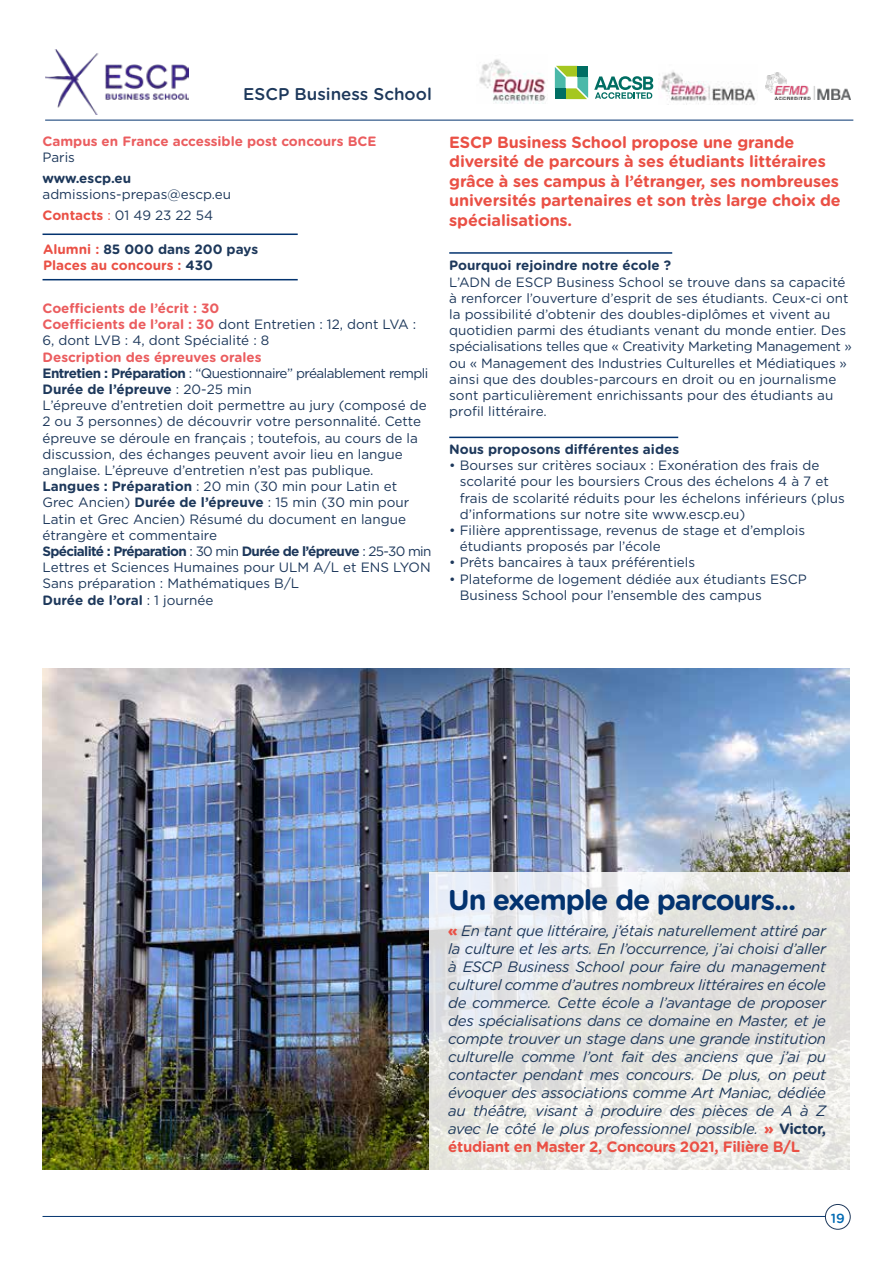
<style>
.page{position:relative;width:893px;height:1263px;background:#fff}
.page>*{position:absolute;margin:0;border:0;box-sizing:border-box;transform-origin:0 0}
.t1{font:700 28.5px "Gotham Rounded";letter-spacing:-.04em;color:#03336f}
.t2{font:500 16.95px "Gotham Rounded";color:#1d385b}
.t3{font:700 16.2px/19.5px "Gotham Rounded";letter-spacing:-.01em;color:#ea5045}
.t4{font:italic 15px/18px "Gotham Rounded";letter-spacing:-.02em;color:#1d385b;text-align:justify}
.t5{font:13.5px/16.2px "Gotham";color:#1d385b}
.t6{font:13.5px/16.2px "Gotham Rounded";color:#1d385b}
.t7{font:700 13.5px "Gotham Rounded";color:#eb5d5f}
.t8{font:700 13.5px "Gotham Rounded";color:#1d385b}
.t9{font:700 13.5px/16.2px "Gotham Rounded";color:#ea5045}
.t10{font:500 13.2px "Gotham Rounded";color:#006ab3}
.s1{font-family:"Gotham Rounded";font-weight:700;color:#ea5045}
.s2{color:#ea5045}
.s3{color:#1d385b}
.s4{font-family:"Gotham Rounded";font-weight:700;color:#eb5d5f}
.s5{font-weight:700}
.s6{font-family:"Gotham";font-weight:400}
.s7{font-family:"Gotham Rounded"}
.s8{font-family:"Gotham";font-weight:900;font-style:normal;color:#ea5045}
.s9{font-weight:700;font-style:normal}
.s10{font-weight:700;font-style:normal;color:#ea5045}
</style>
<div class="page">
<hr style="left:43px;top:1216px;width:787px;height:1px;background:#03336f">
<div style="left:825px;top:1204px;width:25px;height:25px;background:#fff;border-radius:50%"></div>
<div style="left:825px;top:1204px;width:25px;height:25px;border:1px solid #1d385b;border-radius:50%"></div>
<hr style="left:449px;top:252px;width:223px;height:2px;background:#03336f">
<hr style="left:449px;top:437px;width:229px;height:1px;background:#03336f">
<hr style="left:45px;top:120px;width:808px;height:1px;background:#03336f">
<hr style="left:43px;top:233px;width:255px;height:2px;background:#03336f">
<hr style="left:43px;top:279px;width:255px;height:1px;background:#03336f">
<svg style="left:555px;top:66px;width:33px;height:33px"></svg>
<div style="left:555px;top:88px;width:11px;height:11px;background:#006e63"></div>
<svg style="left:594px;top:76px;width:59px;height:23px"></svg>
<img style="left:46px;top:49px;width:142px;height:66px">
<img style="left:660px;top:71px;width:97px;height:34px">
<img style="left:765px;top:72px;width:85px;height:28px">
<img style="left:479px;top:59px;width:67px;height:45px">
<img style="left:43px;top:668px;width:806px;height:502px">
<svg style="left:429px;top:872px;width:421px;height:298px;background:#e7e7e4"></svg>
<p class="t2" style="left:243px;top:82px;width:190px">ESCP Business School</p>
<p class="t7" style="left:43px;top:131px;width:335px">Campus en France accessible post concours BCE</p>
<p class="t5" style="left:43px;top:149px;width:34px">Paris</p>
<p class="t8" style="left:43px;top:168px;width:90px">www.escp.eu</p>
<p class="t5" style="left:43px;top:184px;width:190px;line-height:20.7px">admissions-prepas@escp.eu<br><span class="s1">Contacts</span> <span class="s2">:</span> 01 49 23 22 54</p>
<p class="t9" style="left:43px;top:241px;width:216px">Alumni : <span class="s3">85 000 dans 200 pays<br></span>Places au concours : <span class="s3">430</span></p>
<p class="t7" style="left:43px;top:298px;width:178px">Coefficients de l’écrit : 30</p>
<p class="t5" style="left:43px;top:316px;width:375px"><span class="s4">Coefficients de l’oral : 30</span> dont Entretien : 12, dont LVA :<br>6, dont LVB : 4, dont Spécialité : 8</p>
<p class="t7" style="left:43px;top:347px;width:221px">Description des épreuves orales</p>
<p class="t5" style="left:43px;top:365px;width:390px"><span class="s5">Entretien : Préparation</span> : “Questionnaire” préalablement rempli <span class="s5">Durée de l’épreuve</span> : 20-25 min<br>L’épreuve d’entretien doit permettre au jury (composé de 2 ou 3 personnes) de découvrir votre personnalité. Cette épreuve se déroule en français ; toutefois, au cours de la discussion, des échanges peuvent avoir lieu en langue anglaise. L’épreuve d’entretien n’est pas publique.<br><span class="s5">Langues : Préparation</span> : 20 min (30 min pour Latin et Grec Ancien) <span class="s5">Durée de l’épreuve</span> : 15 min (30 min pour Latin et Grec Ancien) Résumé du document en langue étrangère et commentaire<br><span class="s5">Spécialité : Préparation</span> : 30 min <span class="s5">Durée de l’épreuve</span> : 25-30 min Lettres et Sciences Humaines pour ULM A/L et ENS LYON Sans préparation : Mathématiques B/L</p>
<p class="t8" style="left:43px;top:590px;width:173px">Durée de l’oral <span class="s6">: 1 journée</span></p>
<p class="t3" style="left:449px;top:132px;width:393px">ESCP Business School propose une grande diversité de parcours à ses étudiants littéraires grâce à ses campus à l’étranger, ses nombreuses universités partenaires et son très large choix de spécialisations.</p>
<p class="t8" style="left:449px;top:256px;width:223px">Pourquoi rejoindre notre école ?</p>
<p class="t6" style="left:449px;top:273px;width:404px">L’ADN de ESCP Business School se trouve dans sa capacité à renforcer l’ouverture d’esprit de ses étudiants. Ceux-ci ont la possibilité d’obtenir des doubles-diplômes et vivent au quotidien parmi des étudiants venant du monde entier. Des spécialisations telles que « Creativity Marketing Management » ou « Management des Industries Culturelles et Médiatiques » ainsi que des doubles-parcours en droit ou en journalisme sont particulièrement enrichissants pour des étudiants au profil littéraire.</p>
<p class="t8" style="left:449px;top:439px;width:231px">Nous proposons différentes aides</p>
<p class="t5" style="left:460px;top:457px;width:386px;text-indent:-11px"><span class="s7">•</span> Bourses sur critères sociaux : Exonération des frais de scolarité pour les boursiers Crous des échelons 4 à 7 et frais de scolarité réduits pour les échelons inférieurs (plus d’informations sur notre site www.escp.eu)</p>
<p class="t5" style="left:460px;top:522px;width:347px;text-indent:-11px"><span class="s7">•</span> Filière apprentissage, revenus de stage et d’emplois étudiants proposés par l’école</p>
<p class="t5" style="left:449px;top:554px;width:247px"><span class="s7">•</span> Prêts bancaires à taux préférentiels</p>
<p class="t5" style="left:460px;top:570px;width:349px;text-indent:-11px"><span class="s7">•</span> Plateforme de logement dédiée aux étudiants ESCP<br>Business School pour l’ensemble des campus</p>
<h1 class="t1" style="left:448px;top:879px;width:349px">Un exemple de parcours...</h1>
<p class="t4" style="left:448px;top:921px;width:379px"><span class="s8">«</span> En tant que littéraire, j’étais naturellement attiré par la culture et les arts. En l’occurrence, j’ai choisi d’aller à ESCP Business School pour faire du management culturel comme d’autres nombreux littéraires en école de commerce. Cette école a l’avantage de proposer des spécialisations dans ce domaine en Master, et je compte trouver un stage dans une grande institution culturelle comme l’ont fait des anciens que j’ai pu contacter pendant mes concours. De plus, on peut évoquer des associations comme Art Maniac, dédiée au théâtre, visant à produire des pièces de A à Z avec le côté le plus professionnel possible. <span class="s8">»</span> <span class="s9">Victor, </span><span class="s10">étudiant en Master 2, Concours 2021, Filière B/L</span></p>
<p class="t10" style="left:831px;top:1209px;width:15px">19</p>
</div>
